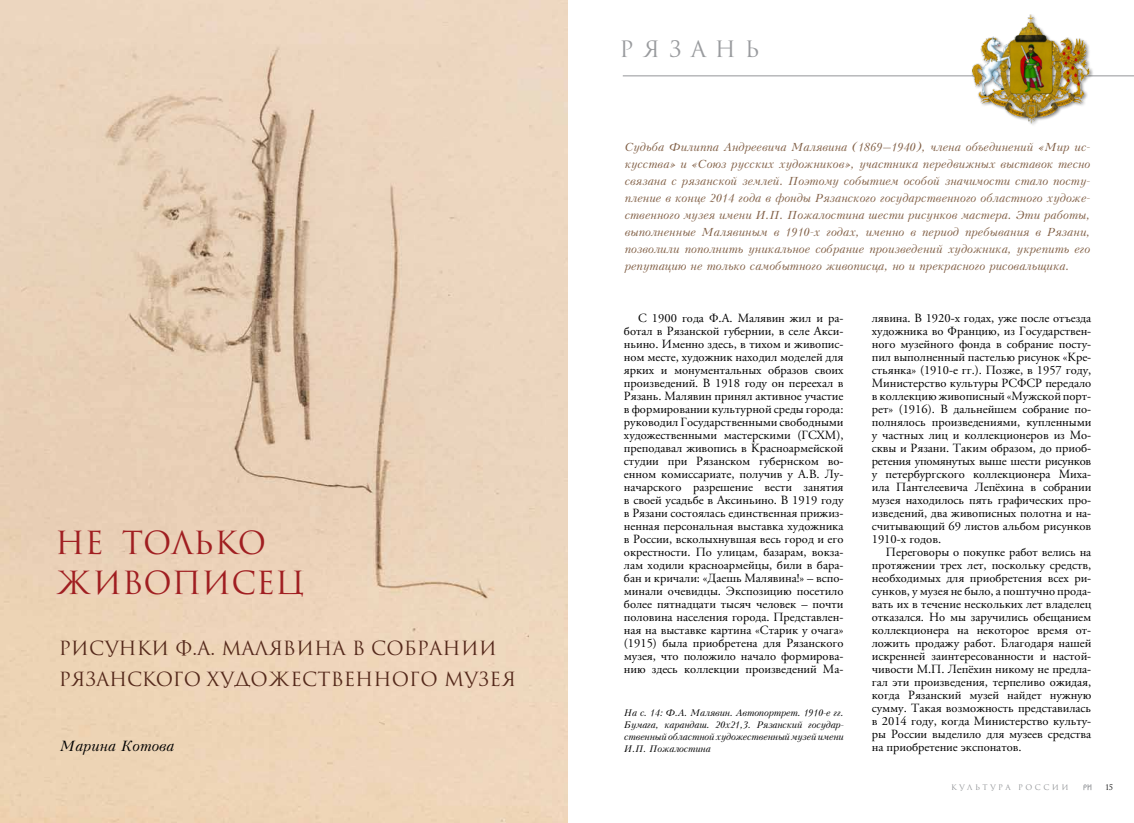
<style>
.page{position:relative;width:1134px;height:823px;background:#fff}
.page>*{position:absolute;margin:0;border:0;box-sizing:border-box;transform-origin:0 0}
.t1{font:31px/40px "Romul";color:#a01e21}
.t2{font:22px "Romul";color:#999b9e}
.t3{font:19px/31px "Romul";color:#55291b}
.t4{font:italic 14px "Kudryashev";color:#000}
.t5{font:12.5px/13px "APC Garamond";color:#000;text-align:justify}
.t6{font:italic 11px/17px "Kudrashov";color:#805e44;text-align:justify}
.t7{font:italic 9px/12px "Kudryashev";letter-spacing:-.02em;color:#000;text-align:justify}
.t8{font:7.5px "Romul";letter-spacing:.33em;color:#939598}
.t9{font:7.5px "Romul";color:#000}
</style>
<div class="page">
<svg style="left:1083px;top:784px;width:8px;height:5px"></svg>
<img style="left:0;top:0;width:567px;height:822px">
<hr style="left:623px;top:75px;width:511px;height:1px;background:#939598">
<div style="left:971px;top:13px;width:122px;height:114px;background:#fff"></div>
<img style="left:972px;top:15px;width:120px;height:109px">
<h1 class="t1" style="left:55px;top:523px;width:251px">Не только живописец</h1>
<h3 class="t3" style="left:59px;top:632px;width:459px">рисунки Ф.А. Малявина в собрании<br>Рязанского художественного музея</h3>
<p class="t4" style="left:60px;top:737px;width:116px">Марина Котова</p>
<h2 class="t2" style="left:620px;top:36px;width:95px">р язан</h2>
<h2 class="t2" style="left:745px;top:36px;width:17px">ь</h2>
<p class="t6" style="left:625px;top:138px;width:467px">Судьба Филиппа Андреевича Малявина (1869–1940), члена объединений «Мир ис&shy;кусства» и «Союз русских художников», участника передвижных выставок тесно связана с рязанской землей. Поэтому событием особой значимости стало посту&shy;пление в конце 2014 года в фонды Рязанского государственного областного художе&shy;ственного музея имени И.П. Пожалостина шести рисунков мастера. Эти работы, выполненные Малявиным в 1910-х годах, именно в период пребывания в Рязани, позволили пополнить уникальное собрание произведений художника, укрепить его репутацию не только самобытного живописца, но и прекрасного рисовальщика.</p>
<p class="t5" style="left:624px;top:311px;width:221px;text-indent:14px">С 1900 года Ф.А. Малявин жил и ра&shy;ботал в Рязанской губернии, в селе Акси&shy;ньино. Именно здесь, в тихом и живопис&shy;ном месте, художник находил моделей для ярких и монументальных образов своих произведений. В 1918 году он переехал в Рязань. Малявин принял активное участие в формировании культурной среды города: руководил Государственными свободными художественными мастерскими (ГСХМ), преподавал живопись в Красноармейской студии при Рязанском губернском во&shy;енном комиссариате, получив у А.В. Лу&shy;начарского разрешение вести занятия в своей усадьбе в Аксиньино. В 1919 году в Рязани состоялась единственная прижиз&shy;ненная персональная выставка художника в России, всколыхнувшая весь город и его окрестности. По улицам, базарам, вокза&shy;лам ходили красноармейцы, били в бара&shy;бан и кричали: «Даешь Малявина!» – вспо&shy;минали очевидцы. Экспозицию посетило более пятнадцати тысяч человек – почти половина населения города. Представлен&shy;ная на выставке картина «Старик у очага» (1915) была приобретена для Рязанского музея, что положило начало формирова&shy;нию здесь коллекции произведений Ма-</p>
<p class="t5" style="left:872px;top:311px;width:221px">лявина. В 1920-х годах, уже после отъезда художника во Францию, из Государствен&shy;ного музейного фонда в собрание посту&shy;пил выполненный пастелью рисунок «Кре&shy;стьянка» (1910-е гг.). Позже, в 1957 году, Министерство культуры РСФСР передало в коллекцию живописный «Мужской порт&shy;рет» (1916). В дальнейшем собрание по&shy;полнялось произведениями, купленными у частных лиц и коллекционеров из Мо&shy;сквы и Рязани. Таким образом, до приоб&shy;ретения упомянутых выше шести рисунков у петербургского коллекционера Миха&shy;ила Пантелеевича Лепёхина в собрании музея находилось пять графических про&shy;изведений, два живописных полотна и на&shy;считывающий 69 листов альбом рисунков 1910-х годов.</p>
<p class="t5" style="left:872px;top:545px;width:221px;text-indent:14px">Переговоры о покупке работ велись на протяжении трех лет, поскольку средств, необходимых для приобретения всех ри&shy;сунков, у музея не было, а поштучно прода&shy;вать их в течение нескольких лет владелец отказался. Но мы заручились обещанием коллекционера на некоторое время от&shy;ложить продажу работ. Благодаря нашей искренней заинтересованности и настой&shy;чивости М.П. Лепёхин никому не предла&shy;гал эти произведения, терпеливо ожидая, когда Рязанский музей найдет нужную сумму. Такая возможность представилась в 2014 году, когда Министерство культу&shy;ры России выделило для музеев средства на приобретение экспонатов.</p>
<p class="t7" style="left:624px;top:706px;width:221px">На с. 14: Ф.А. Малявин. Автопортрет. 1910-е гг.<br>Бумага, карандаш. 20х21,3. Рязанский государ&shy;ственный областной художественный музей имени И.П. Пожалостина</p>
<p class="t8" style="left:951px;top:782px;width:119px">культура россии</p>
<p class="t9" style="left:1105px;top:782px;width:9px">15</p>
</div>
